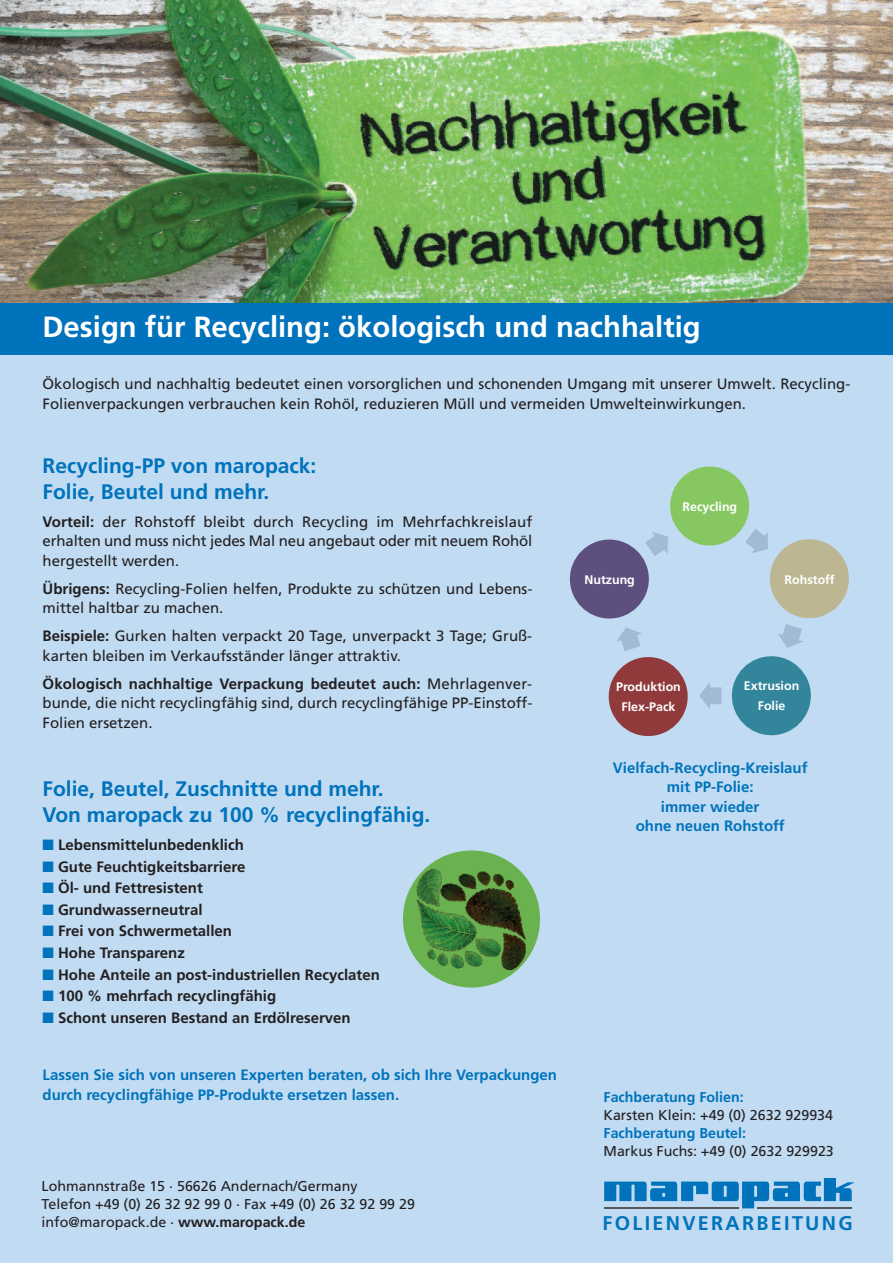
<style>
.page{position:relative;width:893px;height:1263px;background:#fff}
.page>*{position:absolute;margin:0;border:0;box-sizing:border-box;transform-origin:0 0}
.t1{font:700 29.25px "Frutiger";color:#fff}
.t2{font:700 21px/25.5px "Frutiger";color:#0073bc}
.t3{font:700 19.8px "Frutiger";letter-spacing:.115em;color:#0073bc}
.t4{font:15px/19.5px "Frutiger";color:#231f20}
.t5{font:700 15px "Frutiger";color:#231f20}
.t6{font:700 15px/19.5px "Frutiger";color:#0073bc}
.t7{font:14.25px/18px "Frutiger";color:#231f20}
.t8{font:700 14.25px "Frutiger";color:#0073bc}
.t9{font:700 12.45px/20px "Frutiger";color:#fff;text-align:center}
.s1{font-weight:700}
.s2{color:#0073bc}
</style>
<div class="page">
<div style="left:0;top:292px;width:893px;height:971px;background:#c0dbf2"></div>
<img style="left:0;top:0;width:893px;height:303px">
<div style="left:0;top:303px;width:893px;height:51px;background:#0073bc"></div>
<img style="left:403px;top:850px;width:137px;height:137px;border-radius:50%">
<svg style="left:604px;top:1178px;width:251px;height:30px"></svg>
<hr style="left:604px;top:1207px;width:135px;height:1px;background:#57585a">
<hr style="left:757px;top:1207px;width:95px;height:1px;background:#57585a">
<div style="left:670px;top:466px;width:79px;height:79px;background:#87c762;border-radius:50%"></div>
<div style="left:770px;top:539px;width:79px;height:79px;background:#bcb693;border-radius:50%"></div>
<div style="left:732px;top:656px;width:79px;height:79px;background:#33859b;border-radius:50%"></div>
<div style="left:609px;top:657px;width:79px;height:79px;background:#903a3b;border-radius:50%"></div>
<div style="left:570px;top:539px;width:79px;height:79px;background:#5d4f7e;border-radius:50%"></div>
<svg style="left:699px;top:682px;width:22px;height:27px"></svg>
<svg style="left:617px;top:627px;width:25px;height:24px"></svg>
<svg style="left:645px;top:532px;width:23px;height:24px"></svg>
<svg style="left:745px;top:529px;width:23px;height:24px"></svg>
<svg style="left:778px;top:624px;width:25px;height:24px"></svg>
<h1 class="t1" style="left:43px;top:315px;width:660px">Design für Recycling: ökologisch und nachhaltig</h1>
<p class="t4" style="left:43px;top:375px;width:809px">Ökologisch und nachhaltig bedeutet einen vorsorglichen und schonenden Umgang mit unserer Umwelt. Recycling-<br>Folienverpackungen verbrauchen kein Rohöl, reduzieren Müll und vermeiden Umwelteinwirkungen.</p>
<h2 class="t2" style="left:43px;top:455px;width:275px">Recycling-PP von maropack:<br>Folie, Beutel und mehr.</h2>
<p class="t4" style="left:43px;top:513px;width:491px;text-align:justify"><span class="s1">Vorteil:</span> der Rohstoff bleibt durch Recycling im Mehrfachkreislauf erhalten und muss nicht jedes Mal neu angebaut oder mit neuem Rohöl hergestellt werden.</p>
<p class="t4" style="left:43px;top:580px;width:491px"><span class="s1">Übrigens:</span> Recycling-Folien helfen, Produkte zu schützen und Lebens&shy;mittel haltbar zu machen.</p>
<p class="t4" style="left:43px;top:627px;width:491px"><span class="s1">Beispiele:</span> Gurken halten verpackt 20 Tage, unverpackt 3 Tage; Gruß&shy;karten bleiben im Verkaufsständer länger attraktiv.</p>
<p class="t4" style="left:43px;top:675px;width:491px;text-align:justify"><span class="s1">Ökologisch nachhaltige Verpackung bedeutet auch:</span> Mehrlagenver&shy;bunde, die nicht recyclingfähig sind, durch recyclingfähige PP-Einstoff-Folien ersetzen.</p>
<h2 class="t2" style="left:43px;top:778px;width:389px">Folie, Beutel, Zuschnitte und mehr.<br>Von maropack zu 100 % recyclingfähig.</h2>
<p class="t5" style="left:43px;top:839px;width:203px"><span class="s2">■</span> Lebensmittelunbedenklich</p>
<p class="t5" style="left:43px;top:860px;width:204px"><span class="s2">■</span> Gute Feuchtigkeitsbarriere</p>
<p class="t5" style="left:43px;top:882px;width:162px"><span class="s2">■</span> Öl- und Fettresistent</p>
<p class="t5" style="left:43px;top:903px;width:162px"><span class="s2">■</span> Grundwasserneutral</p>
<p class="t5" style="left:43px;top:925px;width:191px"><span class="s2">■</span> Frei von Schwermetallen</p>
<p class="t5" style="left:43px;top:947px;width:144px"><span class="s2">■</span> Hohe Transparenz</p>
<p class="t5" style="left:43px;top:968px;width:339px"><span class="s2">■</span> Hohe Anteile an post-industriellen Recyclaten</p>
<p class="t5" style="left:43px;top:990px;width:235px"><span class="s2">■</span> 100 % mehrfach recyclingfähig</p>
<p class="t5" style="left:43px;top:1012px;width:310px"><span class="s2">■</span> Schont unseren Bestand an Erdölreserven</p>
<p class="t6" style="left:43px;top:1066px;width:516px">Lassen Sie sich von unseren Experten beraten, ob sich Ihre Verpackungen durch recyclingfähige PP-Produkte ersetzen lassen.</p>
<p class="t7" style="left:42px;top:1178px;width:375px">Lohmannstraße 15 . 56626 Andernach/Germany<br>Telefon +49 (0) 26 32 92 99 0 . Fax +49 (0) 26 32 92 99 29 info@maropack.de . <span class="s1">www.maropack.de</span></p>
<p class="t9" style="left:584px;top:571px;width:52px">Nutzung</p>
<p class="t9" style="left:683px;top:498px;width:56px">Recycling</p>
<p class="t9" style="left:784px;top:570px;width:52px">Rohstoff</p>
<p class="t9" style="left:616px;top:677px;width:66px">Produktion<br>Flex-Pack</p>
<p class="t9" style="left:744px;top:676px;width:57px">Extrusion<br>Folie</p>
<p class="t6" style="left:613px;top:759px;width:196px;text-align:center">Vielfach-Recycling-Kreislauf mit PP-Folie:<br>immer wieder<br>ohne neuen Rohstoff</p>
<p class="t8" style="left:604px;top:1092px;width:142px">Fachberatung Folien:</p>
<p class="t7" style="left:604px;top:1107px;width:231px">Karsten Klein: +49 (0) 2632 929934</p>
<p class="t8" style="left:604px;top:1128px;width:144px">Fachberatung Beutel:</p>
<p class="t7" style="left:604px;top:1143px;width:232px">Markus Fuchs: +49 (0) 2632 929923</p>
<h3 class="t3" style="left:603px;top:1215px;width:252px">FOLIENVERARBEITUNG</h3>
</div>
